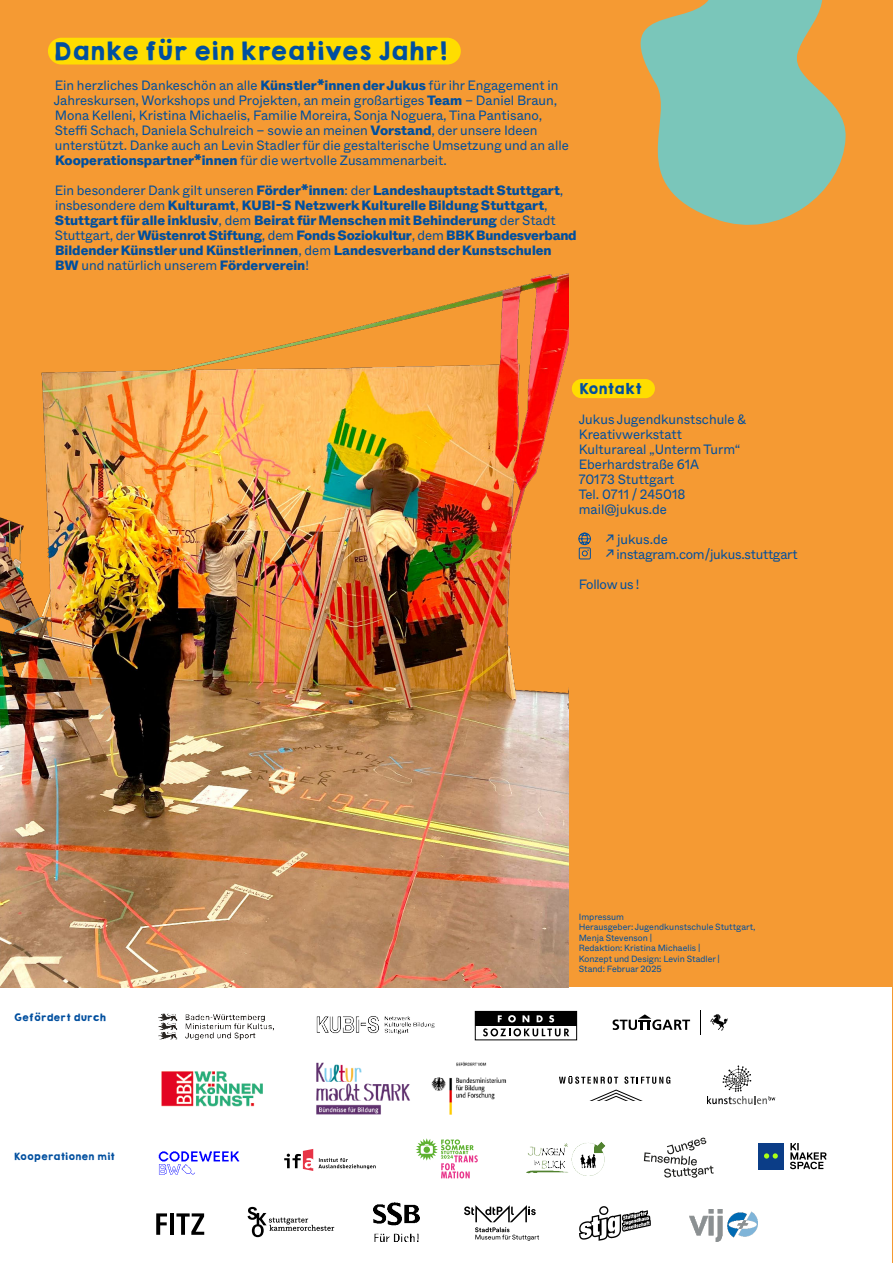
<style>
.page{position:relative;width:893px;height:1263px;background:#f59a33}
.page>*{position:absolute;margin:0;border:0;box-sizing:border-box;transform-origin:0 0}
.t1{font:22.5px "KGHAPPY Solid";color:#004f9f}
.t2{font:13.5px/15px "ABC Whyte";color:#004f9f}
.t3{font:800 13.5px/15px "ABC Whyte Unlicensed Trial";color:#004f9f}
.t4{font:13.5px/15px "ABC Whyte";letter-spacing:-.02em;color:#004f9f}
.t5{font:13.5px "KGHAPPY Solid";color:#004f9f}
.t6{font:9px/10.5px "ABC Whyte";color:#004f9f}
.t7{font:9px "KGHAPPY Solid";color:#004f9f}
.s1{font-family:"ABC Whyte Unlicensed Trial";font-weight:800}
.s2{font-family:"ABC Whyte";font-weight:400}
</style>
<div class="page">
<div style="left:572px;top:379px;width:83px;height:19px;background:#fd0;border-radius:10px"></div>
<div style="left:48px;top:38px;width:413px;height:27px;background:#fd0;border-radius:14px"></div>
<svg style="left:640px;top:0;width:206px;height:225px;fill:#7ac6ba"></svg>
<div style="left:0;top:987px;width:892px;height:276px;background:#fff"></div>
<img style="left:159px;top:1013px;width:114px;height:27px">
<svg style="left:158px;top:1151px;width:82px;height:24px"></svg>
<svg style="left:416px;top:1138px;width:62px;height:40px"></svg>
<img style="left:316px;top:1016px;width:119px;height:18px">
<div style="left:475px;top:1011px;width:102px;height:15px;background:#000"></div>
<svg style="left:498px;top:1015px;width:4px;height:7px"></svg>
<svg style="left:508px;top:1015px;width:8px;height:7px"></svg>
<svg style="left:522px;top:1015px;width:7px;height:7px"></svg>
<svg style="left:537px;top:1015px;width:6px;height:7px"></svg>
<svg style="left:549px;top:1015px;width:5px;height:7px"></svg>
<div style="left:475px;top:1011px;width:102px;height:29px;border:1px solid #000"></div>
<svg style="left:483px;top:1028px;width:86px;height:8px"></svg>
<svg style="left:613px;top:1014px;width:77px;height:16px"></svg>
<svg style="left:710px;top:1014px;width:18px;height:16px"></svg>
<svg style="left:700px;top:1010px;width:1px;height:24px"></svg>
<img style="left:316px;top:1061px;width:191px;height:54px">
<svg style="left:559px;top:1076px;width:111px;height:25px"></svg>
<svg style="left:284px;top:1149px;width:92px;height:22px"></svg>
<svg style="left:644px;top:1137px;width:70px;height:41px"></svg>
<img style="left:527px;top:1142px;width:79px;height:34px">
<svg style="left:790px;top:1143px;width:36px;height:26px"></svg>
<div style="left:758px;top:1143px;width:26px;height:26px;background:#0b3d87"></div>
<svg style="left:764px;top:1153px;width:14px;height:5px"></svg>
<svg style="left:156px;top:1213px;width:11px;height:22px"></svg>
<hr style="left:170px;top:1213px;width:4px;height:22px;background:#000">
<svg style="left:176px;top:1213px;width:28px;height:22px"></svg>
<svg style="left:248px;top:1207px;width:86px;height:30px"></svg>
<img style="left:374px;top:1203px;width:45px;height:38px">
<svg style="left:464px;top:1205px;width:75px;height:36px"></svg>
<img style="left:579px;top:1206px;width:72px;height:34px">
<img style="left:689px;top:1209px;width:68px;height:32px">
<svg style="left:707px;top:1065px;width:68px;height:39px"></svg>
<img style="left:161px;top:1071px;width:102px;height:36px">
<img style="left:0;top:273px;width:568px;height:714px">
<svg style="left:578px;top:532px;width:13px;height:27px"></svg>
<h1 class="t1" style="left:53px;top:34px;width:395px">Danke für ein kreatives Jahr!</h1>
<p class="t2" style="left:54px;top:78px;width:517px">Ein herzliches Dankeschön an alle <span class="s1">Künstler*innen der Jukus</span> für ihr Engagement in Jahreskursen, Workshops und Projekten, an mein großartiges <span class="s1">Team</span> – Daniel Braun, Mona Kelleni, Kristina Michaelis, Familie Moreira, Sonja Noguera, Tina Pantisano, Steffi Schach, Daniela Schulreich – sowie an meinen <span class="s1">Vorstand</span>, der unsere Ideen unterstützt. Danke auch an Levin Stadler für die gestalterische Umsetzung und an alle <span class="s1">Kooperationspartner*innen</span> für die wertvolle Zusammenarbeit.</p>
<p class="t3" style="left:55px;top:183px;width:523px"><span class="s2">Ein besonderer Dank gilt unseren</span> Förder*innen<span class="s2">: der</span> Landeshauptstadt Stuttgart<span class="s2">, insbesondere dem</span> Kulturamt<span class="s2">,</span> KUBI-S Netzwerk Kulturelle Bildung Stuttgart<span class="s2">, </span>Stuttgart für alle inklusiv<span class="s2">, dem</span> Beirat für Menschen mit Behinderung <span class="s2">der Stadt Stuttgart, der</span> Wüstenrot Stiftung<span class="s2">, dem</span> Fonds Soziokultur<span class="s2">, dem</span> BBK Bundesverband Bildender Künstler und Künstlerinnen<span class="s2">, dem</span> Landesverband der Kunstschulen</p>
<p class="t2" style="left:55px;top:258px;width:255px"><span class="s1">BW</span> und natürlich unserem <span class="s1">Förderverein</span>!</p>
<p class="t5" style="left:579px;top:379px;width:64px">Kontakt</p>
<p class="t2" style="left:579px;top:412px;width:169px">Jukus Jugendkunstschule &amp;<br>Kreativwerkstatt<br>Kulturareal „Unterm Turm“<br>Eberhardstraße 61A<br>70173 Stuttgart<br>Tel. 0711 / 245018 mail@jukus.de</p>
<p class="t4" style="left:606px;top:532px;width:193px">↗ jukus.de<br>↗ instagram.com/jukus.stuttgart</p>
<p class="t4" style="left:579px;top:577px;width:62px">Follow us !</p>
<p class="t7" style="left:14px;top:1011px;width:94px">Gefördert durch</p>
<p class="t7" style="left:14px;top:1149px;width:102px">Kooperationen mit</p>
<p class="t6" style="left:579px;top:911px;width:178px">Impressum<br>Herausgeber: Jugendkunstschule Stuttgart,<br>Menja Stevenson |<br>Redaktion: Kristina Michaelis |<br>Konzept und Design: Levin Stadler |<br>Stand: Februar 2025</p>
</div>
